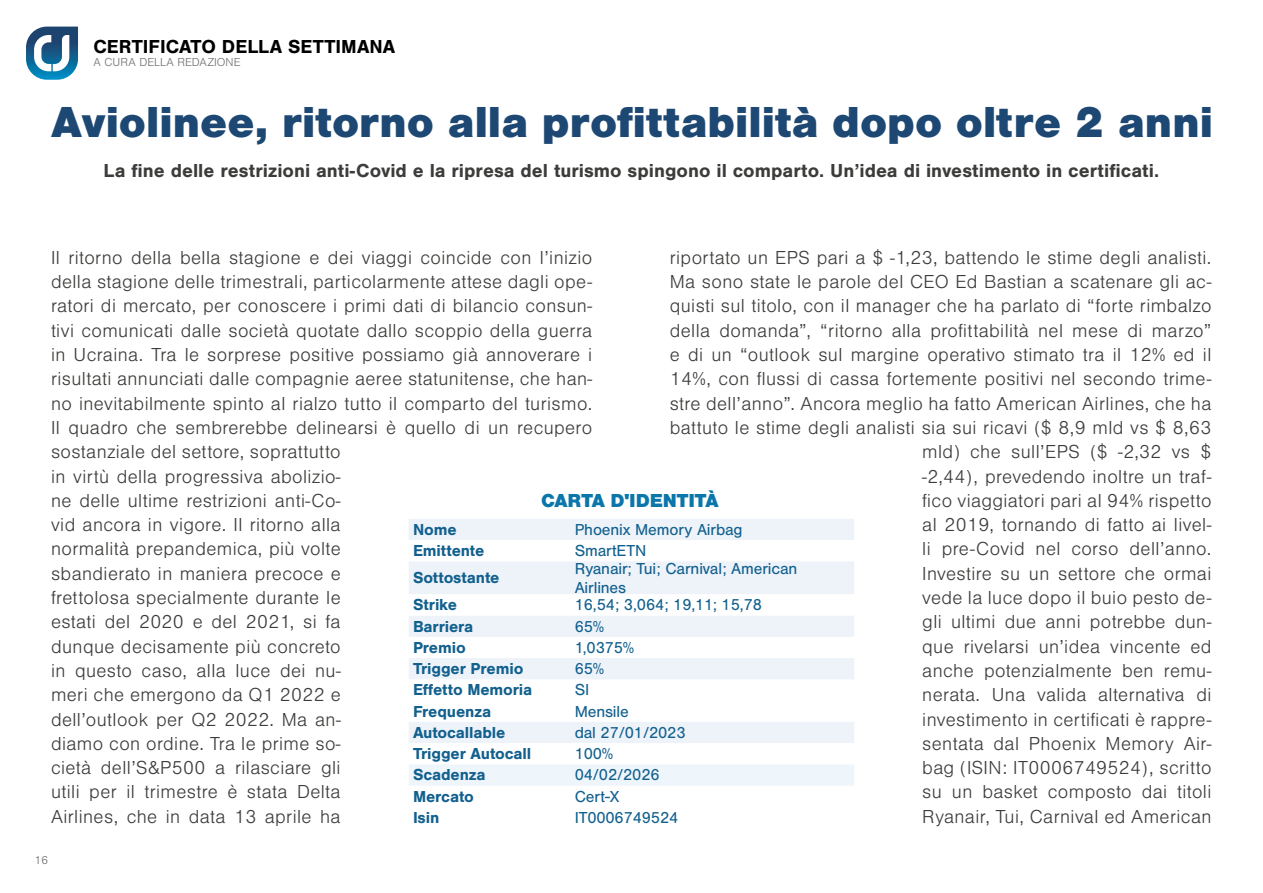
<style>
.page{position:relative;width:1263px;height:893px;background:#fff}
.page>*{position:absolute;margin:0;border:0;box-sizing:border-box;transform-origin:0 0}
.t1{font:900 45px "Nimbus San";color:#1d4873}
.t2{font:300 19.5px/24.3px "Nimbus San";letter-spacing:.02em;color:#3c3c3b}
.t3{font:700 19.5px "Nimbus San";color:#3c3c3b}
.t4{font:700 19.5px "Nimbus San";color:#000}
.t5{font:900 19.5px "Nimbus San";letter-spacing:-.01em;color:#0b76a9}
.t6{font:16.5px/19.5px "Nimbus San";letter-spacing:-.01em;color:#12608e}
.t7{font:700 16.5px "Nimbus San";letter-spacing:-.01em;color:#12608e}
.t8{font:300 12px "Nimbus San";color:#706f6f}
</style>
<div class="page">
<svg style="left:26px;top:27px;width:52px;height:53px"></svg>
<svg style="left:409px;top:519px;width:445px;height:75px;fill:#eef3fa"></svg>
<svg style="left:409px;top:616px;width:445px;height:127px"></svg>
<div style="left:409px;top:764px;width:445px;height:22px;background:#eef5fb"></div>
<p class="t4" style="left:94px;top:35px;width:303px">CERTIFICATO DELLA SETTIMANA</p>
<p class="t8" style="left:94px;top:56px;width:149px">A CURA DELLA REDAZIONE</p>
<h1 class="t1" style="left:52px;top:97px;width:1163px">Aviolinee, ritorno alla profittabilità dopo oltre 2 anni</h1>
<p class="t3" style="left:104px;top:159px;width:1057px">La fine delle restrizioni anti-Covid e la ripresa del turismo spingono il comparto. Un’idea di investimento in certificati.</p>
<p class="t2" style="left:670px;top:246px;width:543px;text-align:right">riportato un EPS pari a $ -1,23, battendo le stime degli analisti.<br>Ma sono state le parole del CEO Ed Bastian a scatenare gli ac&shy;quisti sul titolo, con il manager che ha parlato di “forte rimbalzo della domanda”, “ritorno alla profittabilità nel mese di marzo” e di un “outlook sul margine operativo stimato tra il 12% ed il 14%, con flussi di cassa fortemente positivi nel secondo trime&shy;stre dell’anno”. Ancora meglio ha fatto American Airlines, che ha battuto le stime degli analisti sia sui ricavi ($ 8,9 mld vs $ 8,63 mld) che sull’EPS ($ -2,32 vs $<br>-2,44), prevedendo inoltre un traf-<br>fico viaggiatori pari al 94% rispetto<br>al 2019, tornando di fatto ai livel-<br>li pre-Covid nel corso dell’anno.<br>Investire su un settore che ormai<br>vede la luce dopo il buio pesto de-<br>gli ultimi due anni potrebbe dun-<br>que rivelarsi un’idea vincente ed<br>anche potenzialmente ben remu-<br>nerata. Una valida alternativa di<br>investimento in certificati è rappre-<br>sentata dal Phoenix Memory Air-<br>bag (ISIN: IT0006749524), scritto<br>su un basket composto dai titoli<br>Ryanair, Tui, Carnival ed American</p>
<p class="t2" style="left:51px;top:246px;width:543px">Il ritorno della bella stagione e dei viaggi coincide con l’inizio della stagione delle trimestrali, particolarmente attese dagli ope&shy;ratori di mercato, per conoscere i primi dati di bilancio consun&shy;tivi comunicati dalle società quotate dallo scoppio della guerra in Ucraina. Tra le sorprese positive possiamo già annoverare i risultati annunciati dalle compagnie aeree statunitense, che han&shy;no inevitabilmente spinto al rialzo tutto il comparto del turismo.<br>Il quadro che sembrerebbe delinearsi è quello di un recupero sostanziale del settore, soprattutto<br>in virtù della progressiva abolizio-<br>ne delle ultime restrizioni anti-Co-<br>vid ancora in vigore. Il ritorno alla<br>normalità prepandemica, più volte<br>sbandierato in maniera precoce e<br>frettolosa specialmente durante le<br>estati del 2020 e del 2021, si fa<br>dunque decisamente più concreto<br>in questo caso, alla luce dei nu-<br>meri che emergono da Q1 2022 e<br>dell’outlook per Q2 2022. Ma an-<br>diamo con ordine. Tra le prime so-<br>cietà dell’S&amp;P500 a rilasciare gli<br>utili per il trimestre è stata Delta<br>Airlines, che in data 13 aprile ha</p>
<p class="t5" style="left:541px;top:490px;width:179px">CARTA D'IDENTITÀ</p>
<p class="t7" style="left:413px;top:520px;width:45px">Nome</p>
<p class="t6" style="left:575px;top:520px;width:169px">Phoenix Memory Airbag</p>
<p class="t7" style="left:413px;top:541px;width:73px">Emittente</p>
<p class="t6" style="left:575px;top:541px;width:73px">SmartETN</p>
<p class="t7" style="left:413px;top:569px;width:88px">Sottostante</p>
<p class="t6" style="left:575px;top:559px;width:224px">Ryanair; Tui; Carnival; American<br>Airlines</p>
<p class="t7" style="left:413px;top:596px;width:46px">Strike</p>
<p class="t6" style="left:575px;top:595px;width:189px">16,54; 3,064; 19,11; 15,78</p>
<p class="t7" style="left:413px;top:617px;width:62px">Barriera</p>
<p class="t6" style="left:575px;top:617px;width:31px">65%</p>
<p class="t7" style="left:413px;top:638px;width:54px">Premio</p>
<p class="t6" style="left:575px;top:638px;width:61px">1,0375%</p>
<p class="t7" style="left:413px;top:659px;width:112px">Trigger Premio</p>
<p class="t6" style="left:575px;top:659px;width:31px">65%</p>
<p class="t7" style="left:413px;top:681px;width:121px">Effetto Memoria</p>
<p class="t6" style="left:575px;top:680px;width:16px">SI</p>
<p class="t7" style="left:413px;top:702px;width:80px">Frequenza</p>
<p class="t6" style="left:575px;top:702px;width:56px">Mensile</p>
<p class="t7" style="left:413px;top:723px;width:94px">Autocallable</p>
<p class="t6" style="left:575px;top:723px;width:112px">dal 27/01/2023</p>
<p class="t7" style="left:413px;top:744px;width:120px">Trigger Autocall</p>
<p class="t6" style="left:575px;top:744px;width:40px">100%</p>
<p class="t7" style="left:413px;top:766px;width:74px">Scadenza</p>
<p class="t6" style="left:575px;top:765px;width:86px">04/02/2026</p>
<p class="t7" style="left:413px;top:787px;width:63px">Mercato</p>
<p class="t6" style="left:575px;top:787px;width:46px">Cert-X</p>
<p class="t7" style="left:413px;top:808px;width:28px">Isin</p>
<p class="t6" style="left:575px;top:808px;width:105px">IT0006749524</p>
<p class="t8" style="left:34px;top:854px;width:15px">16</p>
</div>
